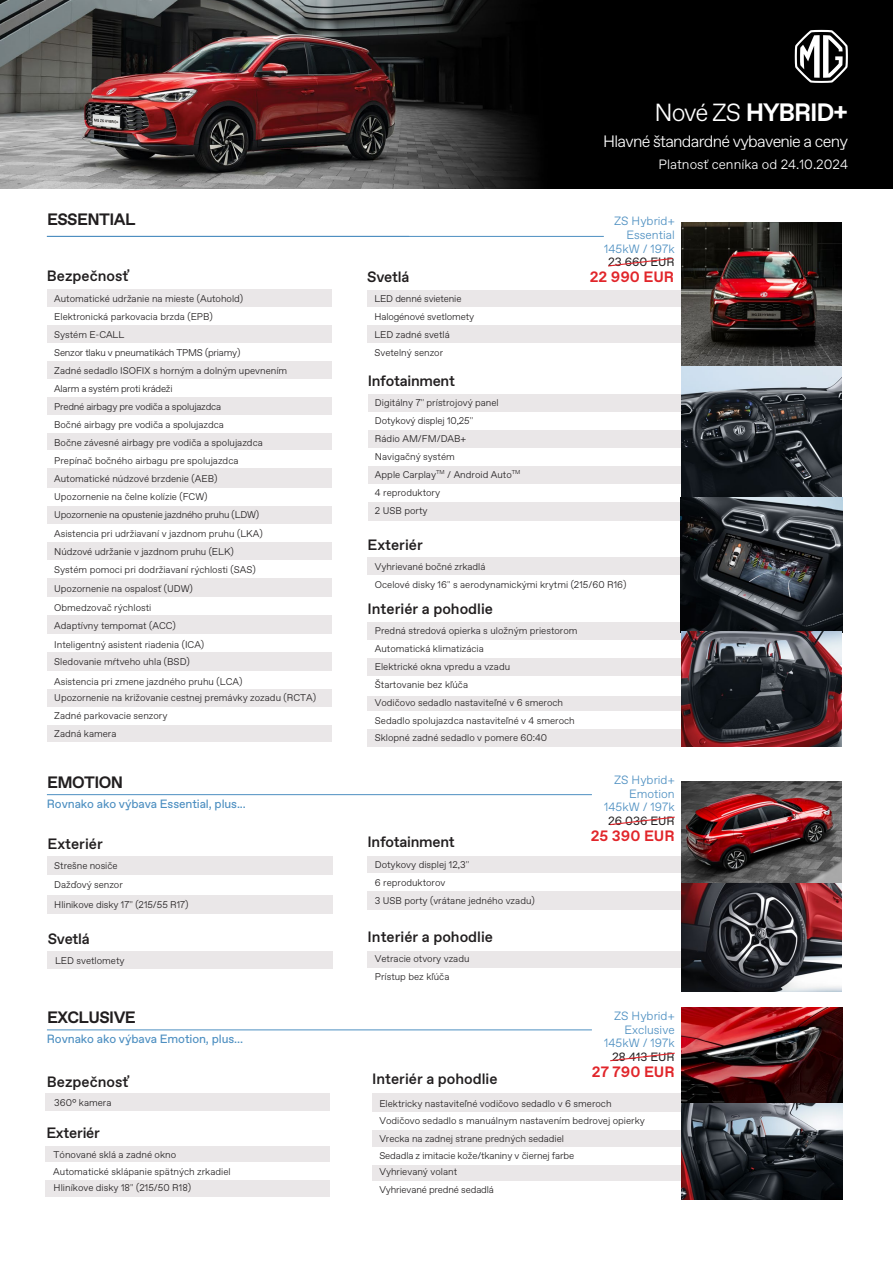
<style>
.page{position:relative;width:893px;height:1263px;background:#fff}
.page>*{position:absolute;margin:0;border:0;box-sizing:border-box;transform-origin:0 0}
.t1{font:700 25.05px "Favorit Std";letter-spacing:-.045em;color:#fff}
.t2{font:300 16.5px "Favorit Std";letter-spacing:-.045em;color:#fff}
.t3{font:700 16.5px "Favorit Std";letter-spacing:-.035em;color:#211e1f}
.t4{font:500 15px "Favorit Std";color:#211e1f}
.t5{font:500 15px "Favorit Std";letter-spacing:-.02em;color:#211e1f}
.t6{font:700 15px "Favorit Std";color:#e1252a}
.t7{font:300 13.5px "Favorit Std";color:#fff}
.t8{font:300 12px/13.5px "Favorit Std";color:#4d8fc1;text-align:right}
.t9{font:12px "Favorit Std";letter-spacing:-.01em;color:#4d8fc1}
.t10{font:12px "Favorit Std";color:#211e1f}
.t11{font:300 9.75px/18px "Favorit Std";color:#211e1f}
.s1{font-weight:300;font-size:24.75px}
</style>
<div class="page">
<div style="left:372px;top:1093px;width:309px;height:89px;background:#eae7e8"></div>
<div style="left:368px;top:394px;width:316px;height:127px;background:#eae7e8"></div>
<div style="left:372px;top:1112px;width:309px;height:17px;background:#fff"></div>
<div style="left:372px;top:1147px;width:309px;height:17px;background:#fff"></div>
<div style="left:48px;top:856px;width:285px;height:19px;background:#eae7e8"></div>
<div style="left:367px;top:290px;width:330px;height:68px;background:#eae7e8"></div>
<div style="left:368px;top:412px;width:343px;height:18px;background:#fff"></div>
<div style="left:367px;top:308px;width:330px;height:17px;background:#fff"></div>
<div style="left:368px;top:448px;width:343px;height:17px;background:#fff"></div>
<div style="left:368px;top:951px;width:313px;height:34px;background:#eae7e8"></div>
<div style="left:367px;top:344px;width:330px;height:17px;background:#fff"></div>
<div style="left:368px;top:968px;width:313px;height:17px;background:#fff"></div>
<div style="left:368px;top:484px;width:343px;height:17px;background:#fff"></div>
<img style="left:681px;top:222px;width:161px;height:525px">
<div style="left:368px;top:557px;width:318px;height:35px;background:#eae7e8"></div>
<div style="left:368px;top:575px;width:316px;height:17px;background:#fff"></div>
<div style="left:48px;top:895px;width:285px;height:19px;background:#eae7e8"></div>
<div style="left:48px;top:951px;width:285px;height:18px;background:#eae7e8"></div>
<div style="left:47px;top:289px;width:284px;height:453px;background:#eae7e8"></div>
<div style="left:47px;top:307px;width:284px;height:18px;background:#fff"></div>
<div style="left:47px;top:343px;width:284px;height:17px;background:#fff"></div>
<div style="left:47px;top:379px;width:284px;height:17px;background:#fff"></div>
<div style="left:47px;top:415px;width:284px;height:17px;background:#fff"></div>
<div style="left:47px;top:451px;width:284px;height:17px;background:#fff"></div>
<div style="left:47px;top:488px;width:284px;height:17px;background:#fff"></div>
<div style="left:47px;top:524px;width:284px;height:17px;background:#fff"></div>
<div style="left:47px;top:560px;width:284px;height:17px;background:#fff"></div>
<div style="left:47px;top:597px;width:284px;height:18px;background:#fff"></div>
<div style="left:47px;top:634px;width:284px;height:18px;background:#fff"></div>
<div style="left:47px;top:672px;width:284px;height:17px;background:#fff"></div>
<div style="left:47px;top:707px;width:284px;height:18px;background:#fff"></div>
<div style="left:368px;top:623px;width:313px;height:124px;background:#eae7e8"></div>
<div style="left:368px;top:640px;width:313px;height:17px;background:#fff"></div>
<div style="left:368px;top:676px;width:313px;height:20px;background:#fff"></div>
<div style="left:368px;top:711px;width:313px;height:17px;background:#fff"></div>
<div style="left:368px;top:856px;width:313px;height:54px;background:#eae7e8"></div>
<div style="left:368px;top:873px;width:313px;height:18px;background:#fff"></div>
<hr style="left:47px;top:1030px;width:545px;height:1px;background:#4d8fc1">
<hr style="left:47px;top:236px;width:557px;height:1px;background:#4d8fc1">
<div style="left:372px;top:1181px;width:309px;height:18px;background:#fff"></div>
<img style="left:681px;top:1008px;width:161px;height:192px">
<img style="left:681px;top:883px;width:161px;height:109px">
<hr style="left:47px;top:794px;width:545px;height:1px;background:#4d8fc1">
<img style="left:681px;top:781px;width:161px;height:102px">
<svg style="left:608px;top:258px;width:65px;height:9px"></svg>
<svg style="left:610px;top:816px;width:65px;height:10px"></svg>
<svg style="left:610px;top:1052px;width:65px;height:10px"></svg>
<div style="left:46px;top:1093px;width:284px;height:18px;background:#eae7e8"></div>
<div style="left:46px;top:1146px;width:284px;height:51px;background:#eae7e8"></div>
<div style="left:46px;top:1163px;width:284px;height:17px;background:#fff"></div>
<img style="left:0;top:0;width:893px;height:188px">
<svg style="left:795px;top:30px;width:53px;height:53px"></svg>
<h1 class="t1" style="left:655px;top:96px;width:195px"><span class="s1">Nové ZS</span> HYBRID+</h1>
<h2 class="t2" style="left:603px;top:130px;width:246px">Hlavné štandardné vybavenie a ceny</h2>
<h3 class="t7" style="left:658px;top:155px;width:191px">Platnosť cenníka od 24.10.2024</h3>
<h2 class="t3" style="left:47px;top:209px;width:90px">ESSENTIAL</h2>
<h3 class="t4" style="left:47px;top:265px;width:83px">Bezpečnosť</h3>
<h3 class="t4" style="left:367px;top:266px;width:44px">Svetlá</h3>
<p class="t8" style="left:604px;top:214px;width:72px">ZS Hybrid+<br>Essential<br>145kW / 197k</p>
<p class="t10" style="left:608px;top:254px;width:68px">23 660 EUR</p>
<h3 class="t6" style="left:590px;top:266px;width:86px">22 990 EUR</h3>
<p class="t11" style="left:54px;top:289px;width:235px">Automatické udržanie na mieste (Autohold)<br>Elektronická parkovacia brzda (EPB)<br>Systém E-CALL<br>Senzor tlaku v pneumatikách TPMS (priamy)<br>Zadné sedadlo ISOFIX s horným a dolným upevnením Alarm a systém proti krádeži<br>Predné airbagy pre vodiča a spolujazdca<br>Bočné airbagy pre vodiča a spolujazdca<br>Bočne závesné airbagy pre vodiča a spolujazdca Prepínač bočného airbagu pre spolujazdca Automatické núdzové brzdenie (AEB)<br>Upozornenie na čelne kolízie (FCW)<br>Upozornenie na opustenie jazdného pruhu (LDW)</p>
<p class="t11" style="left:54px;top:525px;width:210px">Asistencia pri udržiavaní v jazdnom pruhu (LKA)<br>Núdzové udržanie v jazdnom pruhu (ELK)<br>Systém pomoci pri dodržiavaní rýchlosti (SAS)</p>
<p class="t11" style="left:54px;top:599px;width:123px;line-height:17.5px">Obmedzovač rýchlosti<br>Adaptívny tempomat (ACC)</p>
<p class="t11" style="left:54px;top:653px;width:137px">Sledovanie mŕtveho uhla (BSD)</p>
<p class="t11" style="left:54px;top:688px;width:263px">Upozornenie na križovanie cestnej premávky zozadu (RCTA)</p>
<p class="t11" style="left:54px;top:724px;width:64px">Zadná kamera</p>
<p class="t11" style="left:54px;top:579px;width:140px">Upozornenie na ospalosť (UDW)</p>
<p class="t11" style="left:54px;top:635px;width:152px">Inteligentný asistent riadenia (ICA)</p>
<p class="t11" style="left:54px;top:672px;width:190px">Asistencia pri zmene jazdného pruhu (LCA)</p>
<p class="t11" style="left:54px;top:707px;width:115px">Zadné parkovacie senzory</p>
<p class="t11" style="left:374px;top:289px;width:101px">LED denné svietenie<br>Halogénové svetlomety<br>LED zadné svetlá<br>Svetelný senzor</p>
<h3 class="t5" style="left:368px;top:370px;width:89px">Infotainment</h3>
<p class="t11" style="left:375px;top:393px;width:147px">Digitálny 7'' prístrojový panel<br>Dotykový displej 10,25''<br>Rádio AM/FM/DAB+<br>Navigačný systém<br>Apple Carplay<sup>TM</sup> / Android Auto<sup>TM<br></sup>4 reproduktory<br>2 USB porty</p>
<h3 class="t4" style="left:368px;top:534px;width:57px">Exteriér</h3>
<p class="t11" style="left:375px;top:557px;width:253px">Vyhrievané bočné zrkadlá<br>Ocelové disky 16'' s aerodynamickými krytmi (215/60 R16)</p>
<h3 class="t4" style="left:368px;top:599px;width:127px">Interiér a pohodlie</h3>
<p class="t11" style="left:375px;top:622px;width:204px">Predná stredová opierka s uložným priestorom Automatická klimatizácia<br>Elektrické okna vpredu a vzadu<br>Štartovanie bez kľúča<br>Vodičovo sedadlo nastaviteľné v 6 smeroch Sedadlo spolujazdca nastaviteľné v 4 smeroch</p>
<p class="t11" style="left:375px;top:728px;width:174px">Sklopné zadné sedadlo v pomere 60:40</p>
<h2 class="t3" style="left:47px;top:771px;width:78px">EMOTION</h2>
<p class="t9" style="left:47px;top:796px;width:200px">Rovnako ako výbava Essential, plus...</p>
<h3 class="t4" style="left:48px;top:833px;width:57px">Exteriér</h3>
<h3 class="t5" style="left:368px;top:832px;width:89px">Infotainment</h3>
<p class="t8" style="left:604px;top:773px;width:72px">ZS Hybrid+<br>Emotion<br>145kW / 197k</p>
<p class="t10" style="left:608px;top:812px;width:68px">26 036 EUR</p>
<h3 class="t6" style="left:591px;top:825px;width:85px">25 390 EUR</h3>
<p class="t11" style="left:54px;top:855px;width:136px;line-height:19.4px">Strešne nosiče<br>Dažďový senzor<br>Hlinikove disky 17'' (215/55 R17)</p>
<p class="t11" style="left:375px;top:855px;width:161px">Dotykovy displej 12,3''<br>6 reproduktorov<br>3 USB porty (vrátane jedného vzadu)</p>
<h3 class="t4" style="left:48px;top:929px;width:44px">Svetlá</h3>
<h3 class="t4" style="left:368px;top:927px;width:127px">Interiér a pohodlie</h3>
<p class="t11" style="left:55px;top:951px;width:71px">LED svetlomety</p>
<p class="t11" style="left:375px;top:949px;width:96px">Vetracie otvory vzadu<br>Prístup bez kľúča</p>
<h2 class="t3" style="left:47px;top:1006px;width:90px">EXCLUSIVE</h2>
<p class="t9" style="left:47px;top:1031px;width:198px">Rovnako ako výbava Emotion, plus...</p>
<h3 class="t4" style="left:47px;top:1072px;width:83px">Bezpečnosť</h3>
<h3 class="t4" style="left:372px;top:1068px;width:127px">Interiér a pohodlie</h3>
<p class="t8" style="left:604px;top:1009px;width:72px">ZS Hybrid+<br>Exclusive<br>145kW / 197k</p>
<p class="t10" style="left:612px;top:1048px;width:64px">28 413 EUR</p>
<h3 class="t6" style="left:592px;top:1061px;width:84px">27 790 EUR</h3>
<p class="t11" style="left:54px;top:1093px;width:59px">360° kamera</p>
<h3 class="t4" style="left:46px;top:1123px;width:55px">Exteriér</h3>
<p class="t11" style="left:53px;top:1163px;width:179px;line-height:16.6px">Automatické sklápanie spätných zrkadiel<br>Hliníkove disky 18'' (215/50 R18)</p>
<p class="t11" style="left:54px;top:1146px;width:124px">Tónované sklá a zadné okno</p>
<p class="t11" style="left:379px;top:1094px;width:267px">Elektricky nastaviteľné vodičovo sedadlo v 6 smeroch<br>Vodičovo sedadlo s manuálnym nastavením bedrovej opierky<br>Vrecka na zadnej strane predných sedadiel</p>
<p class="t11" style="left:379px;top:1146px;width:196px">Sedadla z imitacie kože/tkaniny v čiernej farbe</p>
<p class="t11" style="left:379px;top:1180px;width:116px">Vyhrievané predné sedadlá</p>
<p class="t11" style="left:379px;top:1162px;width:79px">Vyhrievaný volant</p>
</div>
